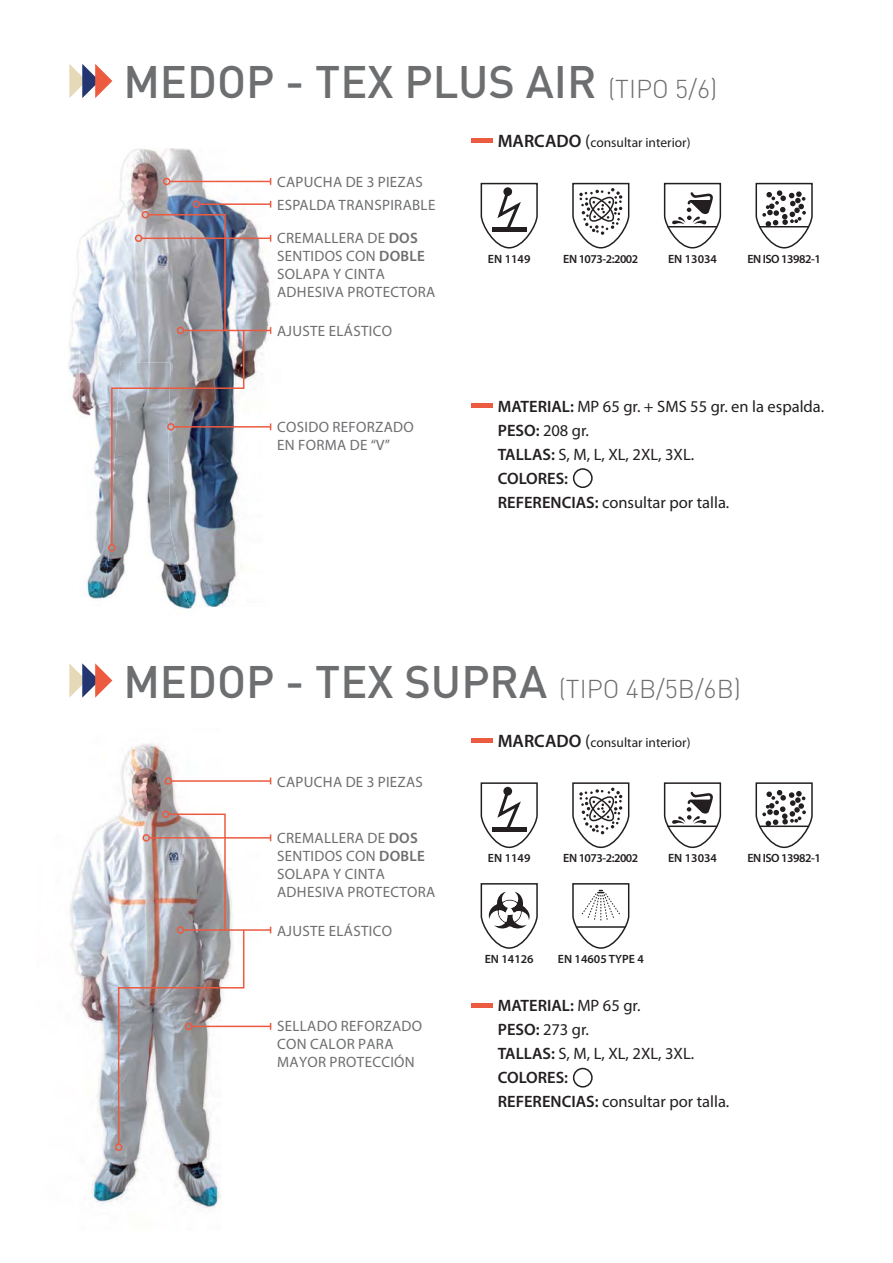
<style>
.page{position:relative;width:893px;height:1263px;background:#fff}
.page>*{position:absolute;margin:0;border:0;box-sizing:border-box;transform-origin:0 0}
.t1{font:500 45px "DIN Pro";color:#6d6e70}
.t2{font:16.5px/24px "Myriad Pro";color:#231f20}
.t3{font:15px/18px "Myriad Pro";letter-spacing:.02em;color:#6d6e70}
.t4{font:13.5px "Myriad Pro";color:#231f20}
.t5{font:600 12px "Myriad Pro";letter-spacing:-.04em;color:#231f20}
.t6{font:600 12px "Myriad Pro";color:#231f20}
.s1{font-weight:300;font-size:25.5px}
.s2{font-weight:600}
.s3{font-weight:600;font-size:18px}
.s4{font-size:18px}
</style>
<div class="page">
<img style="left:246px;top:178px;width:26px;height:253px">
<img style="left:70px;top:743px;width:191px;height:468px">
<img style="left:68px;top:148px;width:178px;height:451px">
<svg style="left:69px;top:64px;width:43px;height:34px"></svg>
<svg style="left:69px;top:663px;width:43px;height:35px"></svg>
<svg style="left:480px;top:182px;width:58px;height:67px"></svg>
<div style="left:503px;top:187px;width:9px;height:9px;background:#231f20;border-radius:50%"></div>
<svg style="left:572px;top:182px;width:58px;height:67px"></svg>
<svg style="left:663px;top:182px;width:59px;height:67px"></svg>
<svg style="left:755px;top:182px;width:58px;height:67px"></svg>
<svg style="left:480px;top:782px;width:58px;height:67px"></svg>
<div style="left:503px;top:787px;width:9px;height:9px;background:#231f20;border-radius:50%"></div>
<svg style="left:572px;top:782px;width:58px;height:67px"></svg>
<svg style="left:663px;top:782px;width:59px;height:67px"></svg>
<svg style="left:755px;top:782px;width:58px;height:67px"></svg>
<div style="left:471px;top:138px;width:21px;height:5px;background:#ec5a40"></div>
<hr style="left:471px;top:738px;width:21px;height:4px;background:#ec5a40">
<hr style="left:471px;top:404px;width:21px;height:4px;background:#ec5a40">
<div style="left:573px;top:468px;width:20px;height:20px;border:2px solid #231f20;border-radius:50%"></div>
<div style="left:471px;top:1003px;width:21px;height:5px;background:#ec5a40"></div>
<div style="left:573px;top:1068px;width:20px;height:20px;border:2px solid #231f20;border-radius:50%"></div>
<hr style="left:170px;top:181px;width:101px;height:1px;background:#ec5a40">
<div style="left:163px;top:178px;width:7px;height:7px;border:2px solid #ec5a40;border-radius:50%"></div>
<hr style="left:199px;top:203px;width:72px;height:2px;background:#ec5a40">
<div style="left:193px;top:200px;width:7px;height:8px;border:2px solid #ec5a40;border-radius:50%"></div>
<hr style="left:171px;top:780px;width:100px;height:2px;background:#ec5a40">
<div style="left:165px;top:777px;width:7px;height:8px;border:2px solid #ec5a40;border-radius:50%"></div>
<hr style="left:142px;top:238px;width:129px;height:1px;background:#ec5a40">
<hr style="left:149px;top:837px;width:122px;height:2px;background:#ec5a40">
<hr style="left:183px;top:330px;width:88px;height:1px;background:#ec5a40">
<hr style="left:183px;top:929px;width:88px;height:2px;background:#ec5a40">
<hr style="left:174px;top:426px;width:97px;height:2px;background:#ec5a40">
<hr style="left:192px;top:1026px;width:79px;height:1px;background:#ec5a40">
<div style="left:115px;top:1144px;width:7px;height:7px;border:2px solid #ec5a40;border-radius:50%"></div>
<img style="left:100px;top:213px;width:145px;height:396px">
<div style="left:142px;top:211px;width:7px;height:7px;border:2px solid #ec5a40;border-radius:50%"></div>
<svg style="left:117px;top:813px;width:128px;height:333px"></svg>
<div style="left:162px;top:811px;width:8px;height:7px;border:2px solid #ec5a40;border-radius:50%"></div>
<svg style="left:480px;top:883px;width:58px;height:66px"></svg>
<svg style="left:572px;top:883px;width:58px;height:66px"></svg>
<h1 class="t1" style="left:123px;top:56px;width:595px">MEDOP - TEX PLUS AIR <span class="s1">(TIPO 5/6)</span></h1>
<p class="t3" style="left:277px;top:172px;width:160px;line-height:22.8px">CAPUCHA DE 3 PIEZAS<br>ESPALDA TRANSPIRABLE</p>
<p class="t3" style="left:277px;top:230px;width:160px">CREMALLERA DE <span class="s2">DOS<br></span>SENTIDOS CON <span class="s2">DOBLE<br></span>SOLAPA Y CINTA<br>ADHESIVA PROTECTORA</p>
<p class="t3" style="left:277px;top:323px;width:116px">AJUSTE ELÁSTICO</p>
<p class="t3" style="left:277px;top:419px;width:138px">COSIDO REFORZADO<br>EN FORMA DE “V”</p>
<p class="t4" style="left:498px;top:138px;width:194px"><span class="s3">MARCADO</span> <span class="s4">(</span>consultar interior)</p>
<p class="t6" style="left:488px;top:252px;width:44px">EN 1149</p>
<p class="t5" style="left:563px;top:252px;width:77px">EN 1073-2:2002</p>
<p class="t6" style="left:668px;top:252px;width:50px">EN 13034</p>
<p class="t5" style="left:747px;top:252px;width:75px">EN ISO 13982-1</p>
<p class="t2" style="left:498px;top:395px;width:328px"><span class="s2">MATERIAL:</span> MP 65 gr. + SMS 55 gr. en la espalda.<br><span class="s2">PESO:</span> 208 gr.<br><span class="s2">TALLAS:</span> S, M, L, XL, 2XL, 3XL.<br><span class="s2">COLORES:<br>REFERENCIAS:</span> consultar por talla.</p>
<h1 class="t1" style="left:123px;top:656px;width:619px">MEDOP - TEX SUPRA <span class="s1">(TIPO 4B/5B/6B)</span></h1>
<p class="t3" style="left:277px;top:774px;width:147px">CAPUCHA DE 3 PIEZAS</p>
<p class="t3" style="left:277px;top:829px;width:160px">CREMALLERA DE <span class="s2">DOS<br></span>SENTIDOS CON <span class="s2">DOBLE<br></span>SOLAPA Y CINTA<br>ADHESIVA PROTECTORA</p>
<p class="t3" style="left:277px;top:923px;width:116px">AJUSTE ELÁSTICO</p>
<p class="t3" style="left:277px;top:1018px;width:147px">SELLADO REFORZADO<br>CON CALOR PARA<br>MAYOR PROTECCIÓN</p>
<p class="t4" style="left:498px;top:737px;width:194px"><span class="s3">MARCADO</span> <span class="s4">(</span>consultar interior)</p>
<p class="t6" style="left:488px;top:851px;width:44px">EN 1149</p>
<p class="t5" style="left:563px;top:851px;width:77px">EN 1073-2:2002</p>
<p class="t6" style="left:668px;top:851px;width:50px">EN 13034</p>
<p class="t5" style="left:747px;top:851px;width:75px">EN ISO 13982-1</p>
<p class="t6" style="left:485px;top:952px;width:50px">EN 14126</p>
<p class="t6" style="left:558px;top:952px;width:87px">EN 14605 TYPE 4</p>
<p class="t2" style="left:498px;top:995px;width:233px"><span class="s2">MATERIAL:</span> MP 65 gr.<br><span class="s2">PESO:</span> 273 gr.<br><span class="s2">TALLAS:</span> S, M, L, XL, 2XL, 3XL.<br><span class="s2">COLORES:<br>REFERENCIAS:</span> consultar por talla.</p>
</div>
